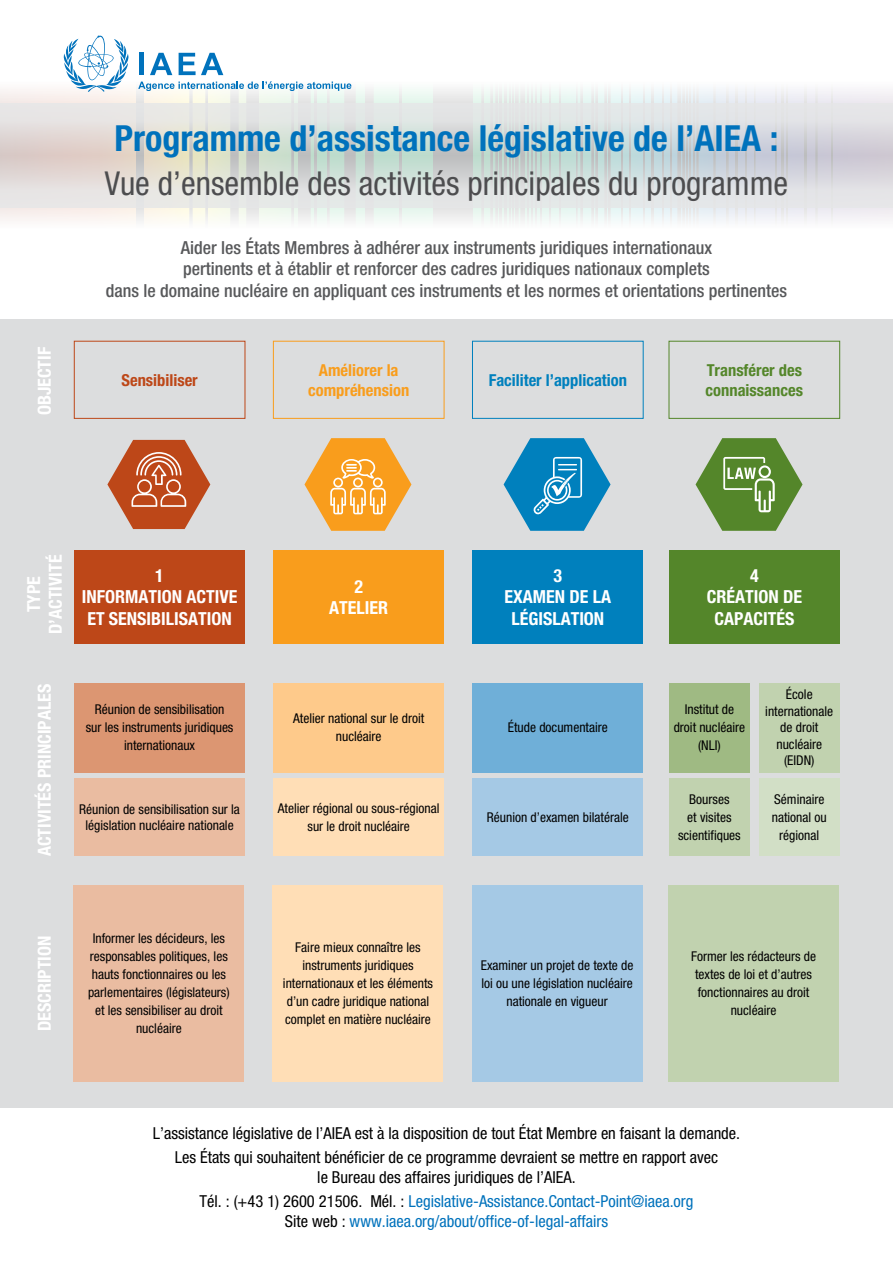
<style>
.page{position:relative;width:893px;height:1263px;background:#fff}
.page>*{position:absolute;margin:0;border:0;box-sizing:border-box;transform-origin:0 0}
.t1{font:700 condensed 36px "Helvetica Neue LTW1 G";color:#0072bc}
.t2{font:condensed 33px "Helvetica Neue LTW1 G";color:#4d4d4f}
.t3{font:500 condensed 18px/21.6px "Helvetica Neue LTW1 G";color:#58595b;text-align:center}
.t4{font:700 condensed 18px/21.6px "Helvetica Neue LTW1 G";color:#fff;text-align:center}
.t5{font:condensed 16.5px/24px "Helvetica Neue LTW1 G";color:#000;text-align:center}
.t6{font:condensed 16.5px "Helvetica Neue LTW1 G";color:#0072bc}
.t7{font:700 condensed 16.5px/19.8px "Helvetica Neue LTW1 G";color:#54862a}
.t8{font:700 condensed 16.5px/19.8px "Helvetica Neue LTW1 G";color:#f99d1c;text-align:center}
.t9{font:700 condensed 16.5px "Helvetica Neue LTW1 G";color:#0080bd}
.t10{font:700 condensed 16.5px "Helvetica Neue LTW1 G";color:#bd4718}
.t11{font:condensed 13.5px/18px "Helvetica Neue LTW1 G";color:#000;text-align:center}
.s1{color:#0072bc}
.s2{color:#000}
</style>
<div class="page">
<img style="left:775px;top:84px;width:1px;height:143px">
<img style="left:754px;top:84px;width:1px;height:143px">
<img style="left:697px;top:84px;width:1px;height:143px">
<img style="left:693px;top:84px;width:1px;height:143px">
<img style="left:609px;top:84px;width:1px;height:143px">
<img style="left:605px;top:84px;width:1px;height:143px">
<img style="left:596px;top:84px;width:1px;height:143px">
<img style="left:592px;top:84px;width:1px;height:143px">
<img style="left:536px;top:84px;width:1px;height:143px">
<img style="left:532px;top:84px;width:1px;height:143px">
<img style="left:528px;top:84px;width:1px;height:143px">
<img style="left:496px;top:84px;width:1px;height:143px">
<div style="left:0;top:320px;width:893px;height:788px;background:#dcddde"></div>
<svg style="left:0;top:104px;width:893px;height:104px"></svg>
<div style="left:74px;top:341px;width:171px;height:78px;border:1px solid #bd4718"></div>
<div style="left:74px;top:683px;width:171px;height:89px;background:#dc9672"></div>
<div style="left:74px;top:779px;width:171px;height:77px;background:#eabca1"></div>
<div style="left:74px;top:550px;width:171px;height:94px;background:#bd4718"></div>
<div style="left:74px;top:885px;width:170px;height:197px;background:#eabca1"></div>
<div style="left:472px;top:341px;width:172px;height:78px;border:1px solid #0080bd"></div>
<div style="left:472px;top:683px;width:171px;height:89px;background:#6fafd8"></div>
<div style="left:472px;top:779px;width:171px;height:77px;background:#a5c9e5"></div>
<div style="left:472px;top:550px;width:171px;height:94px;background:#0080bd"></div>
<div style="left:472px;top:885px;width:170px;height:197px;background:#a5c9e5"></div>
<div style="left:273px;top:341px;width:171px;height:78px;border:1px solid #f99d1c"></div>
<div style="left:273px;top:683px;width:171px;height:89px;background:#feca8b"></div>
<div style="left:273px;top:779px;width:171px;height:77px;background:#ffdeb6"></div>
<div style="left:273px;top:550px;width:171px;height:94px;background:#f99d1c"></div>
<div style="left:273px;top:885px;width:170px;height:197px;background:#ffdeb6"></div>
<div style="left:669px;top:341px;width:171px;height:78px;border:1px solid #54862a"></div>
<div style="left:669px;top:683px;width:81px;height:89px;background:#9fba83"></div>
<div style="left:759px;top:683px;width:81px;height:89px;background:#c1d2af"></div>
<div style="left:669px;top:779px;width:81px;height:77px;background:#c1d2af"></div>
<div style="left:759px;top:779px;width:81px;height:77px;background:#d2dfc6"></div>
<div style="left:669px;top:550px;width:171px;height:94px;background:#54862a"></div>
<div style="left:668px;top:885px;width:171px;height:197px;background:#c1d2af"></div>
<svg style="left:107px;top:440px;width:103px;height:89px"></svg>
<svg style="left:304px;top:438px;width:107px;height:93px"></svg>
<svg style="left:64px;top:36px;width:65px;height:56px"></svg>
<hr style="left:140px;top:53px;width:4px;height:22px;background:#0072bc">
<svg style="left:150px;top:53px;width:22px;height:22px"></svg>
<svg style="left:179px;top:53px;width:44px;height:22px"></svg>
<svg style="left:138px;top:81px;width:213px;height:10px"></svg>
<svg style="left:504px;top:438px;width:107px;height:93px"></svg>
<svg style="left:695px;top:438px;width:107px;height:93px"></svg>
<h3 class="t4" style="left:34px;top:415px;width:70px;rotate:-90deg">OBJECTIF</h3>
<h1 class="t1" style="left:114px;top:117px;width:666px">Programme d’assistance législative de l’AIEA :</h1>
<h2 class="t2" style="left:105px;top:164px;width:685px">Vue d’ensemble des activités principales du programme</h2>
<p class="t3" style="left:106px;top:237px;width:682px">Aider les États Membres à adhérer aux instruments juridiques internationaux<br>pertinents et à établir et renforcer des cadres juridiques nationaux complets<br>dans le domaine nucléaire en appliquant ces instruments et les normes et orientations pertinentes</p>
<p class="t10" style="left:121px;top:370px;width:78px">Sensibiliser</p>
<p class="t8" style="left:308px;top:360px;width:103px">Améliorer la compréhension</p>
<p class="t9" style="left:489px;top:370px;width:140px">Faciliter l’application</p>
<p class="t7" style="left:706px;top:360px;width:99px">Transférer des connaissances</p>
<h3 class="t4" style="left:23px;top:634px;width:81px;rotate:-90deg">TYPE<br>D’ACTIVITÉ</h3>
<h3 class="t4" style="left:82px;top:565px;width:157px">1<br>INFORMATION ACTIVE<br>ET SENSIBILISATION</h3>
<h3 class="t4" style="left:34px;top:856px;width:174px;rotate:-90deg">ACTIVITÉS PRINCIPALES</h3>
<p class="t11" style="left:86px;top:701px;width:149px">Réunion de sensibilisation sur les instruments juridiques internationaux</p>
<p class="t11" style="left:79px;top:801px;width:162px;line-height:16.5px">Réunion de sensibilisation sur la législation nucléaire nationale</p>
<h3 class="t4" style="left:34px;top:1031px;width:97px;rotate:-90deg">DESCRIPTION</h3>
<p class="t11" style="left:88px;top:929px;width:143px">Informer les décideurs, les responsables politiques, les hauts fonctionnaires ou les parlementaires (législateurs) et les sensibiliser au droit nucléaire</p>
<h3 class="t4" style="left:329px;top:575px;width:60px">2<br>ATELIER</h3>
<p class="t11" style="left:293px;top:710px;width:133px">Atelier national sur le droit nucléaire</p>
<p class="t11" style="left:278px;top:799px;width:163px">Atelier régional ou sous-régional sur le droit nucléaire</p>
<p class="t11" style="left:283px;top:938px;width:152px">Faire mieux connaître les instruments juridiques internationaux et les éléments d’un cadre juridique national complet en matière nucléaire</p>
<h3 class="t4" style="left:504px;top:565px;width:108px">3<br>EXAMEN DE LA<br>LÉGISLATION</h3>
<p class="t11" style="left:508px;top:719px;width:101px">Étude documentaire</p>
<p class="t11" style="left:487px;top:808px;width:143px">Réunion d’examen bilatérale</p>
<h3 class="t4" style="left:707px;top:565px;width:97px">4<br>CRÉATION DE<br>CAPACITÉS</h3>
<p class="t11" style="left:674px;top:701px;width:73px">Institut de droit nucléaire (NLI)</p>
<p class="t11" style="left:765px;top:686px;width:69px;line-height:16.5px">École internationale de droit nucléaire (EIDN)</p>
<p class="t11" style="left:678px;top:790px;width:64px">Bourses<br>et visites scientifiques</p>
<p class="t11" style="left:772px;top:790px;width:56px">Séminaire national ou régional</p>
<p class="t11" style="left:481px;top:956px;width:154px">Examiner un projet de texte de loi ou une législation nucléaire nationale en vigueur</p>
<p class="t11" style="left:691px;top:947px;width:127px">Former les rédacteurs de textes de loi et d’autres fonctionnaires au droit nucléaire</p>
<p class="t5" style="left:153px;top:1121px;width:589px">L’assistance législative de l’AIEA est à la disposition de tout État Membre en faisant la demande.<br>Les États qui souhaitent bénéficier de ce programme devraient se mettre en rapport avec</p>
<p class="t5" style="left:199px;top:1165px;width:495px">le Bureau des affaires juridiques de l’AIEA.<br>Tél. : (+43 1) 2600 21506. Mél. : <span class="s1">Legislative-Assistance.Contact-Point@iaea.org</span></p>
<p class="t6" style="left:285px;top:1211px;width:325px"><span class="s2">Site web :</span> www.iaea.org/about/office-of-legal-affairs</p>
</div>
